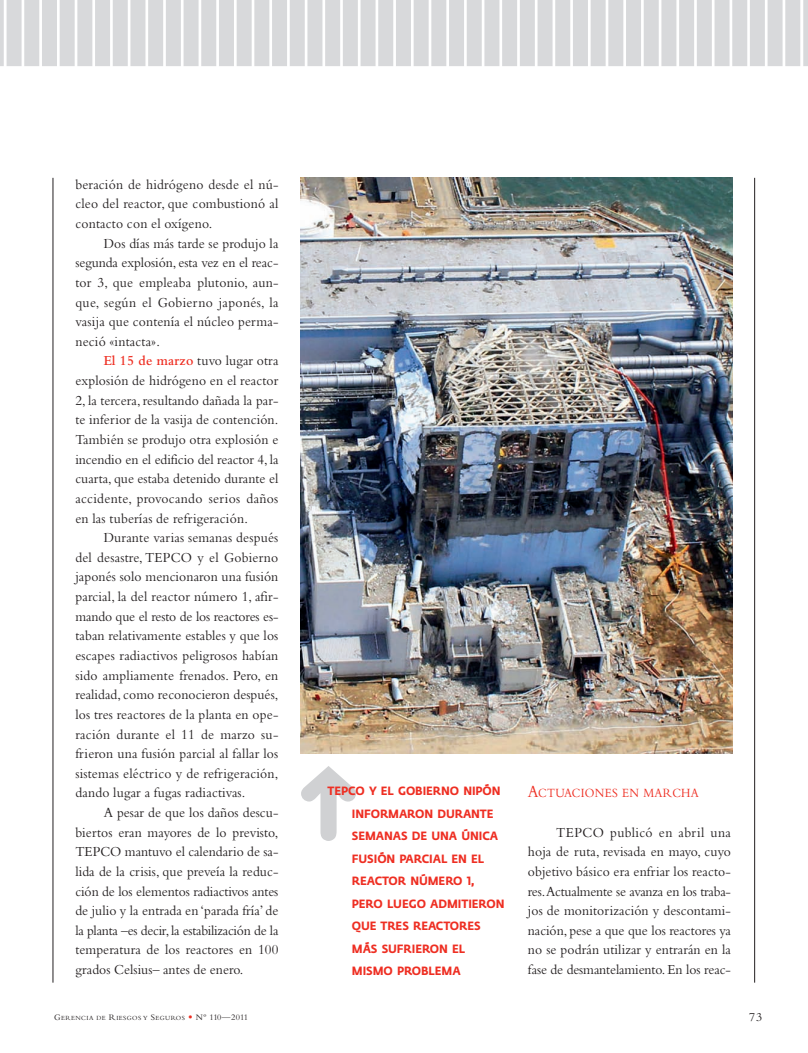
<style>
.page{position:relative;width:808px;height:1053px;background:#fff}
.page>*{position:absolute;margin:0;border:0;box-sizing:border-box;transform-origin:0 0}
.t1{font:14.38px/19.6px "Bembo";letter-spacing:.015em;color:#231f20;text-align:justify;scale:.95 1}
.t2{font:13.12px "Bembo";letter-spacing:.02em;color:#ee2e22;scale:.9 1}
.t3{font:12.5px "Bembo";color:#231f20}
.t4{font:700 11.88px/22.5px "Fedra Sans";letter-spacing:-.005em;color:#ee2e22;scale:.93 1}
.t5{font:6.5px "Bembo";letter-spacing:.065em;color:#231f20}
.s1{font-weight:600;color:#ee2e22}
.s2{font-size:17.5px}
.s3{font-size:8.75px}
.s4{font-family:"Goudy";font-size:8.75px;color:#ee2e22}
</style>
<div class="page">
<img style="left:301px;top:178px;width:432px;height:575px">
<hr style="left:53px;top:178px;width:1px;height:804px;background:#231f20">
<hr style="left:754px;top:178px;width:1px;height:804px;background:#231f20">
<hr style="left:0;top:0;width:4px;height:66px;background:#d8d9db">
<div style="left:7px;top:0;width:15px;height:66px;background:#d8d9db"></div>
<div style="left:24px;top:0;width:15px;height:66px;background:#d8d9db"></div>
<div style="left:42px;top:0;width:15px;height:66px;background:#d8d9db"></div>
<div style="left:60px;top:0;width:15px;height:66px;background:#d8d9db"></div>
<div style="left:77px;top:0;width:15px;height:66px;background:#d8d9db"></div>
<div style="left:95px;top:0;width:15px;height:66px;background:#d8d9db"></div>
<div style="left:113px;top:0;width:15px;height:66px;background:#d8d9db"></div>
<div style="left:130px;top:0;width:15px;height:66px;background:#d8d9db"></div>
<div style="left:148px;top:0;width:15px;height:66px;background:#d8d9db"></div>
<div style="left:166px;top:0;width:15px;height:66px;background:#d8d9db"></div>
<div style="left:184px;top:0;width:15px;height:66px;background:#d8d9db"></div>
<div style="left:201px;top:0;width:15px;height:66px;background:#d8d9db"></div>
<div style="left:219px;top:0;width:15px;height:66px;background:#d8d9db"></div>
<div style="left:237px;top:0;width:15px;height:66px;background:#d8d9db"></div>
<div style="left:254px;top:0;width:15px;height:66px;background:#d8d9db"></div>
<div style="left:272px;top:0;width:15px;height:66px;background:#d8d9db"></div>
<div style="left:290px;top:0;width:15px;height:66px;background:#d8d9db"></div>
<div style="left:307px;top:0;width:15px;height:66px;background:#d8d9db"></div>
<div style="left:325px;top:0;width:15px;height:66px;background:#d8d9db"></div>
<div style="left:343px;top:0;width:15px;height:66px;background:#d8d9db"></div>
<div style="left:361px;top:0;width:15px;height:66px;background:#d8d9db"></div>
<div style="left:378px;top:0;width:15px;height:66px;background:#d8d9db"></div>
<div style="left:396px;top:0;width:15px;height:66px;background:#d8d9db"></div>
<div style="left:414px;top:0;width:15px;height:66px;background:#d8d9db"></div>
<div style="left:431px;top:0;width:15px;height:66px;background:#d8d9db"></div>
<div style="left:449px;top:0;width:15px;height:66px;background:#d8d9db"></div>
<div style="left:467px;top:0;width:15px;height:66px;background:#d8d9db"></div>
<div style="left:484px;top:0;width:15px;height:66px;background:#d8d9db"></div>
<div style="left:502px;top:0;width:15px;height:66px;background:#d8d9db"></div>
<div style="left:520px;top:0;width:15px;height:66px;background:#d8d9db"></div>
<div style="left:537px;top:0;width:15px;height:66px;background:#d8d9db"></div>
<div style="left:555px;top:0;width:15px;height:66px;background:#d8d9db"></div>
<div style="left:573px;top:0;width:15px;height:66px;background:#d8d9db"></div>
<div style="left:591px;top:0;width:15px;height:66px;background:#d8d9db"></div>
<div style="left:608px;top:0;width:15px;height:66px;background:#d8d9db"></div>
<div style="left:626px;top:0;width:15px;height:66px;background:#d8d9db"></div>
<div style="left:644px;top:0;width:15px;height:66px;background:#d8d9db"></div>
<div style="left:661px;top:0;width:15px;height:66px;background:#d8d9db"></div>
<div style="left:679px;top:0;width:15px;height:66px;background:#d8d9db"></div>
<div style="left:697px;top:0;width:15px;height:66px;background:#d8d9db"></div>
<div style="left:732px;top:0;width:15px;height:66px;background:#d8d9db"></div>
<div style="left:714px;top:0;width:15px;height:66px;background:#d8d9db"></div>
<div style="left:750px;top:0;width:15px;height:66px;background:#d8d9db"></div>
<div style="left:785px;top:0;width:15px;height:66px;background:#d8d9db"></div>
<div style="left:803px;top:0;width:5px;height:66px;background:#d8d9db"></div>
<div style="left:767px;top:0;width:15px;height:66px;background:#d8d9db"></div>
<p class="t1" style="left:75px;top:176px;width:215px">beración de hidrógeno desde el nú&shy;cleo del reactor, que combustionó al contacto con el oxígeno.</p>
<p class="t1" style="left:75px;top:235px;width:215px;text-indent:28px">Dos días más tarde se produjo la segunda explosión, esta vez en el reac&shy;tor 3, que empleaba plutonio, aun&shy;que, según el Gobierno japonés, la vasija que contenía el núcleo perma&shy;neció «intacta».</p>
<p class="t1" style="left:75px;top:352px;width:215px;text-indent:28px"><span class="s1">El 15 de marzo</span> tuvo lugar otra explosión de hidrógeno en el reactor 2, la tercera, resultando dañada la par&shy;te inferior de la vasija de contención.<br>También se produjo otra explosión e incendio en el edificio del reactor 4, la cuarta, que estaba detenido durante el accidente, provocando serios daños en las tuberías de refrigeración.</p>
<p class="t1" style="left:75px;top:529px;width:215px;text-indent:28px">Durante varias semanas después del desastre, TEPCO y el Gobierno japonés solo mencionaron una fusión parcial, la del reactor número 1, afir&shy;mando que el resto de los reactores es&shy;taban relativamente estables y que los escapes radiactivos peligrosos habían sido ampliamente frenados. Pero, en realidad, como reconocieron después, los tres reactores de la planta en ope&shy;ración durante el 11 de marzo su&shy;frieron una fusión parcial al fallar los sistemas eléctrico y de refrigeración, dando lugar a fugas radiactivas.</p>
<p class="t1" style="left:75px;top:804px;width:215px;text-indent:28px">A pesar de que los daños descu&shy;biertos eran mayores de lo previsto, TEPCO mantuvo el calendario de sa&shy;lida de la crisis, que preveía la reduc&shy;ción de los elementos radiactivos antes de julio y la entrada en ‘parada fría’ de la planta –es decir, la estabilización de la temperatura de los reactores en 100 grados Celsius– antes de enero.</p>
<p class="t4" style="left:352px;top:780px;width:166px;text-indent:-24px">TEPCO Y EL GOBIERNO NIPÓN<br>INFORMARON DURANTE<br>SEMANAS DE UNA ÚNICA<br>FUSIÓN PARCIAL EN EL<br>REACTOR NÚMERO 1,<br>PERO LUEGO ADMITIERON<br>QUE TRES REACTORES<br>MÁS SUFRIERON EL<br>MISMO PROBLEMA</p>
<p class="t2" style="left:528px;top:788px;width:191px"><span class="s2">A</span>CTUACIONES EN MARCHA</p>
<p class="t1" style="left:528px;top:823px;width:215px;text-indent:28px">TEPCO publicó en abril una hoja de ruta, revisada en mayo, cuyo objetivo básico era enfriar los reacto&shy;res.Actualmente se avanza en los traba&shy;jos de monitorización y descontami&shy;nación, pese a que que los reactores ya no se podrán utilizar y entrarán en la fase de desmantelamiento. En los reac-</p>
<p class="t5" style="left:54px;top:1015px;width:196px"><span class="s3">G</span>ERENCIA DE <span class="s3">R</span>IESGOS Y <span class="s3">S</span>EGUROS <span class="s4">•</span> <span class="s3">Nº 110—2011</span></p>
<p class="t3" style="left:749px;top:1013px;width:14px">73</p>
</div>
